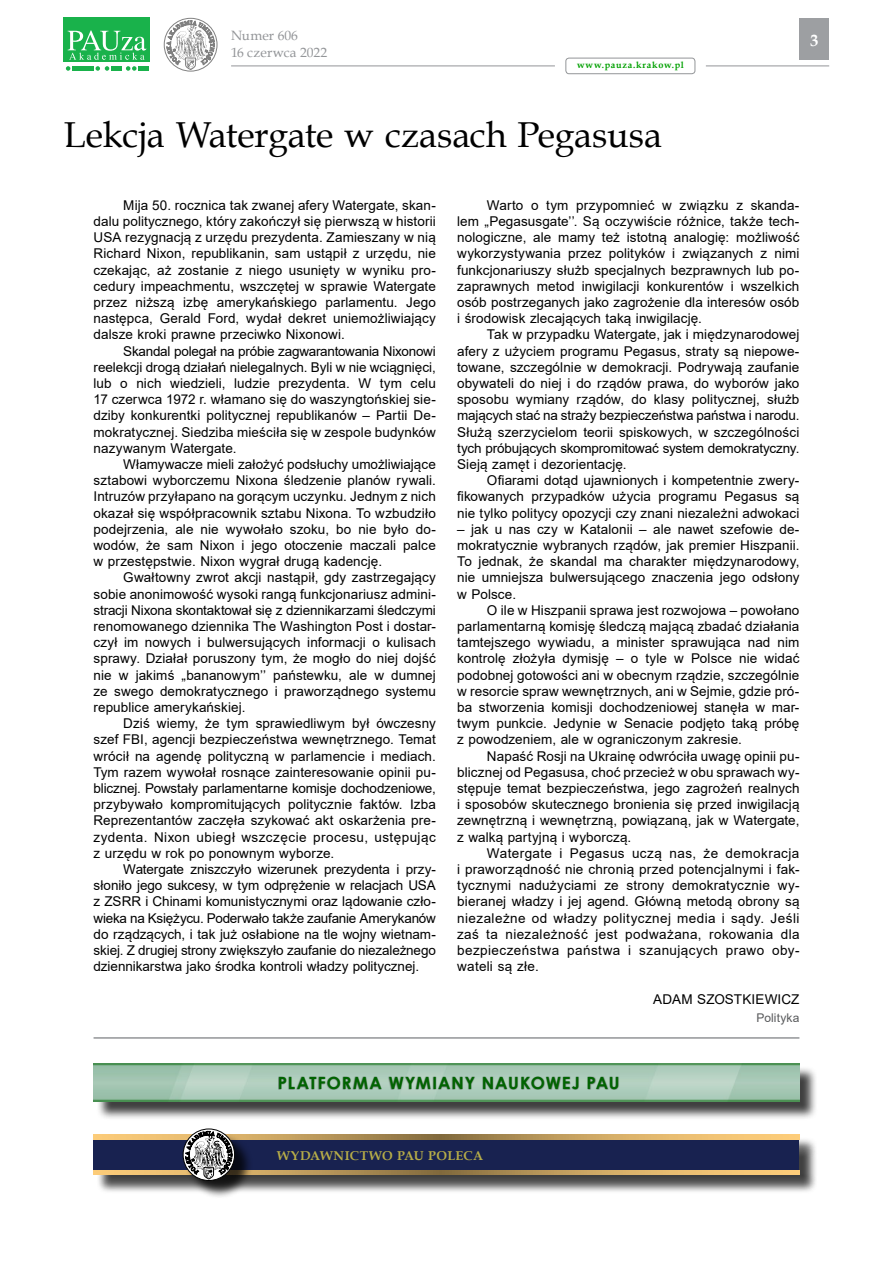
<style>
.page{position:relative;width:893px;height:1263px;background:#fff}
.page>*{position:absolute;margin:0;border:0;box-sizing:border-box;transform-origin:0 0}
.t1{font:36px "Book Antiqua";letter-spacing:-.005em;color:#000}
.t2{font:700 16.8px "Century Gothic";letter-spacing:.06em;color:#006400}
.t3{font:700 16.5px "Book Antiqua";color:#fff}
.t4{font:13.5px/16.2px "Arial";letter-spacing:.01em;color:#000;text-align:justify}
.t5{font:13.5px/16.2px "Book Antiqua";letter-spacing:.01em;color:#939598}
.t6{font:700 12.75px "Book Antiqua";letter-spacing:.03em;color:#b7ad48}
.t7{font:12px "Arial";letter-spacing:.01em;color:#58595b}
.t8{font:700 9.15px "Book Antiqua";letter-spacing:.075em;color:#00a000}
</style>
<div class="page">
<div style="left:799px;top:18px;width:30px;height:42px;background:#9d9fa2"></div>
<svg style="left:66px;top:66px;width:4px;height:5px"></svg>
<svg style="left:96px;top:66px;width:13px;height:5px"></svg>
<svg style="left:126px;top:66px;width:11px;height:5px"></svg>
<div style="left:72px;top:66px;width:10px;height:5px;background:#19b24b"></div>
<div style="left:84px;top:66px;width:10px;height:5px;background:#19b24b"></div>
<div style="left:111px;top:66px;width:10px;height:5px;background:#19b24b"></div>
<div style="left:138px;top:66px;width:10px;height:5px;background:#19b24b"></div>
<div style="left:64px;top:18px;width:86px;height:44px;background:#19b24b"></div>
<svg style="left:68px;top:30px;width:78px;height:30px"></svg>
<hr style="left:231px;top:66px;width:324px;height:1px;background:#939598">
<div style="left:566px;top:58px;width:129px;height:16px;border:1px solid #939598;border-radius:3px"></div>
<hr style="left:706px;top:66px;width:123px;height:1px;background:#939598">
<div style="left:164px;top:18px;width:53px;height:53px;border:1px solid #000;border-radius:50%"></div>
<svg style="left:167px;top:17px;width:48px;height:53px"></svg>
<svg style="left:94px;top:1134px;width:705px;height:6px;background:#caa462"></svg>
<div style="left:96px;top:1066px;width:722px;height:54px;background:#000;opacity:.75"></div>
<img style="left:94px;top:1065px;width:705px;height:35px">
<div style="left:278px;top:1076px;width:341px;height:14px;background:#000;opacity:.5"></div>
<hr style="left:94px;top:1063px;width:705px;height:2px;background:#006400">
<hr style="left:94px;top:1100px;width:705px;height:1px;background:#006400">
<hr style="left:94px;top:1037px;width:705px;height:2px;background:#939598">
<div style="left:94px;top:1140px;width:705px;height:32px;background:#182250"></div>
<div style="left:96px;top:1172px;width:722px;height:21px;background:#000;opacity:.75"></div>
<svg style="left:94px;top:1170px;width:705px;height:5px;background:#caa462"></svg>
<div style="left:185px;top:1131px;width:68px;height:68px;background:#000;opacity:.75"></div>
<div style="left:183px;top:1129px;width:52px;height:52px;border:1px solid #000;border-radius:50%"></div>
<svg style="left:185px;top:1128px;width:47px;height:51px;background:#91908d"></svg>
<p class="t5" style="left:231px;top:27px;width:98px">Numer 606<br>16 czerwca 2022</p>
<p class="t3" style="left:810px;top:30px;width:10px">3</p>
<p class="t8" style="left:577px;top:59px;width:108px">www.pauza.krakow.pl</p>
<h1 class="t1" style="left:64px;top:110px;width:600px">Lekcja Watergate w czasach Pegasusa</h1>
<p class="t4" style="left:94px;top:197px;width:344px;text-indent:30px">Mija 50. rocznica tak zwanej afery Watergate, skan&shy;dalu politycznego, który zakończył się pierwszą w historii USA rezygnacją z urzędu prezydenta. Zamieszany w nią Richard Nixon, republikanin, sam ustąpił z urzędu, nie czekając, aż zostanie z niego usunięty w wyniku pro&shy;cedury impeachmentu, wszczętej w sprawie Watergate przez niższą izbę amerykańskiego parlamentu. Jego następca, Gerald Ford, wydał dekret uniemożliwiający dalsze kroki prawne przeciwko Nixonowi.</p>
<p class="t4" style="left:94px;top:343px;width:344px;text-indent:30px">Skandal polegał na próbie zagwarantowania Nixonowi reelekcji drogą działań nielegalnych. Byli w nie wciągnięci, lub o nich wiedzieli, ludzie prezydenta. W tym celu 17 czerwca 1972 r. włamano się do waszyngtońskiej sie&shy;dziby konkurentki politycznej republikanów – Partii De&shy;mokratycznej. Siedziba mieściła się w zespole budynków nazywanym Watergate.</p>
<p class="t4" style="left:94px;top:456px;width:344px;text-indent:30px">Włamywacze mieli założyć podsłuchy umożliwiające sztabowi wyborczemu Nixona śledzenie planów rywali.<br>Intruzów przyłapano na gorącym uczynku. Jednym z nich okazał się współpracownik sztabu Nixona. To wzbudziło podejrzenia, ale nie wywołało szoku, bo nie było do&shy;wodów, że sam Nixon i jego otoczenie maczali palce w przestępstwie. Nixon wygrał drugą kadencję.</p>
<p class="t4" style="left:94px;top:569px;width:344px;text-indent:30px">Gwałtowny zwrot akcji nastąpił, gdy zastrzegający sobie anonimowość wysoki rangą funkcjonariusz admini&shy;stracji Nixona skontaktował się z dziennikarzami śledczymi renomowanego dziennika The Washington Post i dostar&shy;czył im nowych i bulwersujących informacji o kulisach sprawy. Działał poruszony tym, że mogło do niej dojść nie w jakimś „bananowym’’ państewku, ale w dumnej ze swego demokratycznego i praworządnego systemu republice amerykańskiej.</p>
<p class="t4" style="left:94px;top:715px;width:344px;text-indent:30px">Dziś wiemy, że tym sprawiedliwym był ówczesny szef FBI, agencji bezpieczeństwa wewnętrznego. Temat wrócił na agendę polityczną w parlamencie i mediach.<br>Tym razem wywołał rosnące zainteresowanie opinii pu&shy;blicznej. Powstały parlamentarne komisje dochodzeniowe, przybywało kompromitujących politycznie faktów. Izba Reprezentantów zaczęła szykować akt oskarżenia pre&shy;zydenta. Nixon ubiegł wszczęcie procesu, ustępując z urzędu w rok po ponownym wyborze.</p>
<p class="t4" style="left:94px;top:861px;width:344px;text-indent:30px">Watergate zniszczyło wizerunek prezydenta i przy&shy;słoniło jego sukcesy, w tym odprężenie w relacjach USA z ZSRR i Chinami komunistycznymi oraz lądowanie czło&shy;wieka na Księżycu. Poderwało także zaufanie Amerykanów do rządzących, i tak już osłabione na tle wojny wietnam&shy;skiej. Z drugiej strony zwiększyło zaufanie do niezależnego dziennikarstwa jako środka kontroli władzy politycznej.</p>
<p class="t4" style="left:457px;top:197px;width:344px;text-indent:30px">Warto o tym przypomnieć w związku z skanda&shy;lem „Pegasusgate’’. Są oczywiście różnice, także tech&shy;nologiczne, ale mamy też istotną analogię: możliwość wykorzystywania przez polityków i związanych z nimi funkcjonariuszy służb specjalnych bezprawnych lub po&shy;zaprawnych metod inwigilacji konkurentów i wszelkich osób postrzeganych jako zagrożenie dla interesów osób i środowisk zlecających taką inwigilację.</p>
<p class="t4" style="left:457px;top:326px;width:344px;text-indent:30px">Tak w przypadku Watergate, jak i międzynarodowej afery z użyciem programu Pegasus, straty są niepowe&shy;towane, szczególnie w demokracji. Podrywają zaufanie obywateli do niej i do rządów prawa, do wyborów jako sposobu wymiany rządów, do klasy politycznej, służb mających stać na straży bezpieczeństwa państwa i narodu.<br>Służą szerzycielom teorii spiskowych, w szczególności tych próbujących skompromitować system demokratyczny.<br>Sieją zamęt i dezorientację.</p>
<p class="t4" style="left:457px;top:472px;width:344px;text-indent:30px">Ofiarami dotąd ujawnionych i kompetentnie zwery&shy;fikowanych przypadków użycia programu Pegasus są nie tylko politycy opozycji czy znani niezależni adwokaci</p>
<p class="t4" style="left:457px;top:521px;width:344px">– jak u nas czy w Katalonii – ale nawet szefowie de&shy;mokratycznie wybranych rządów, jak premier Hiszpanii.<br>To jednak, że skandal ma charakter międzynarodowy, nie umniejsza bulwersującego znaczenia jego odsłony w Polsce.</p>
<p class="t4" style="left:457px;top:602px;width:344px;text-indent:30px">O ile w Hiszpanii sprawa jest rozwojowa – powołano parlamentarną komisję śledczą mającą zbadać działania tamtejszego wywiadu, a minister sprawująca nad nim kontrolę złożyła dymisję – o tyle w Polsce nie widać podobnej gotowości ani w obecnym rządzie, szczególnie w resorcie spraw wewnętrznych, ani w Sejmie, gdzie pró&shy;ba stworzenia komisji dochodzeniowej stanęła w mar&shy;twym punkcie. Jedynie w Senacie podjęto taką próbę z powodzeniem, ale w ograniczonym zakresie.</p>
<p class="t4" style="left:457px;top:748px;width:344px;text-indent:30px">Napaść Rosji na Ukrainę odwróciła uwagę opinii pu&shy;blicznej od Pegasusa, choć przecież w obu sprawach wy&shy;stępuje temat bezpieczeństwa, jego zagrożeń realnych i sposobów skutecznego bronienia się przed inwigilacją zewnętrzną i wewnętrzną, powiązaną, jak w Watergate, z walką partyjną i wyborczą.</p>
<p class="t4" style="left:457px;top:845px;width:344px;text-indent:30px">Watergate i Pegasus uczą nas, że demokracja i praworządność nie chronią przed potencjalnymi i fak&shy;tycznymi nadużyciami ze strony demokratycznie wy&shy;bieranej władzy i jej agend. Główną metodą obrony są niezależne od władzy politycznej media i sądy. Jeśli zaś ta niezależność jest podważana, rokowania dla bezpieczeństwa państwa i szanujących prawo oby&shy;wateli są złe.</p>
<p class="t4" style="left:653px;top:991px;width:148px">ADAM SZOSTKIEWICZ</p>
<p class="t7" style="left:756px;top:1010px;width:45px">Polityka</p>
<p class="t2" style="left:278px;top:1070px;width:343px">PLATFORMA WYMIANY NAUKOWEJ PAU</p>
<p class="t6" style="left:277px;top:1146px;width:208px">WYDAWNICTWO PAU POLECA</p>
</div>
